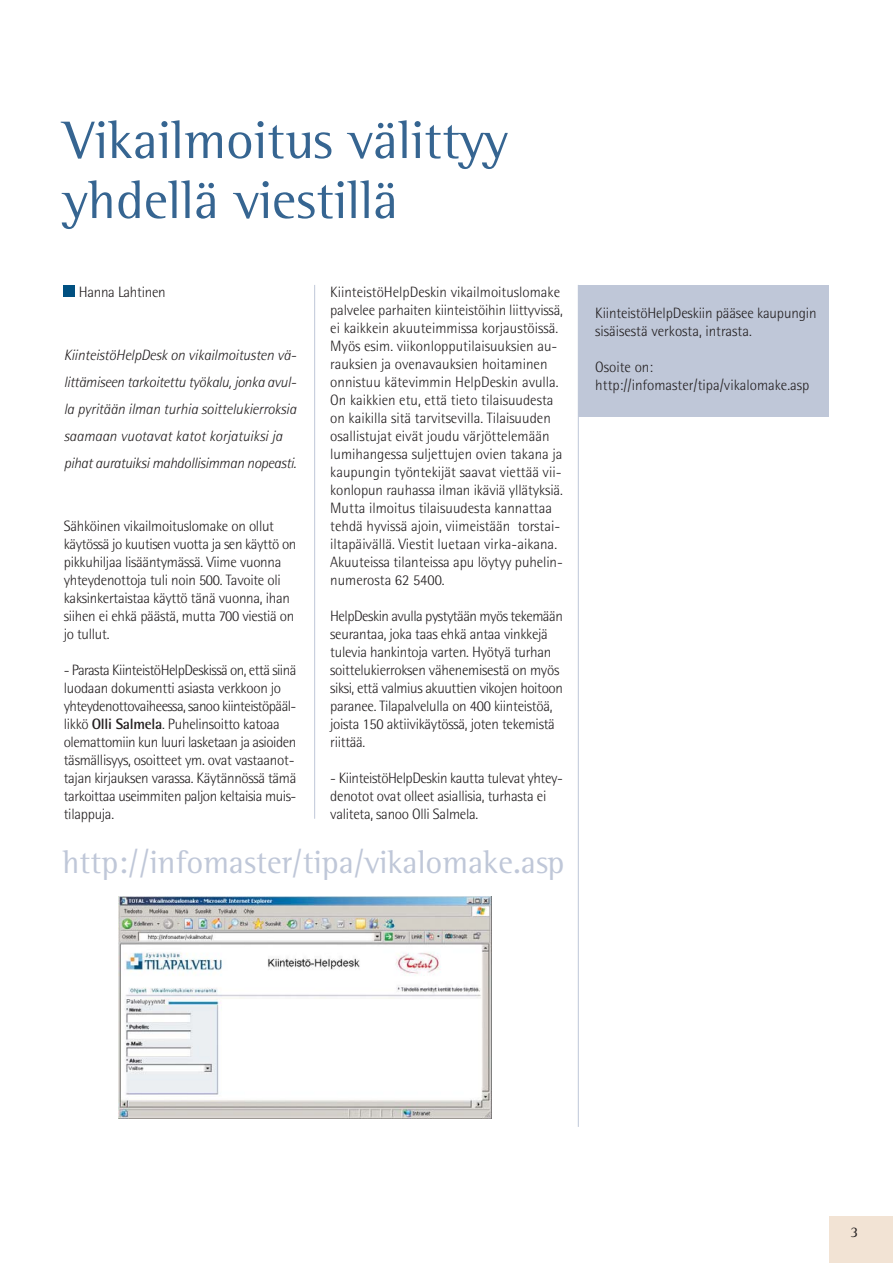
<style>
.page{position:relative;width:893px;height:1263px;background:#fff}
.page>*{position:absolute;margin:0;border:0;box-sizing:border-box;transform-origin:0 0}
.t1{font:54px/60px "Rotis Semi Serif";color:#366591}
.t2{font:32.7px "Rotis Semi Serif";color:#bfc7d8}
.t3{font:300 15px/18px "Rotis Semi Sans";letter-spacing:-.02em;color:#231f20}
.t4{font:300 15px/18px "Rotis Semi Sans";color:#231f20}
.t5{font:italic 300 15px/27px "Rotis Semi Sans";letter-spacing:-.01em;color:#231f20}
.t6{font:15px "Rotis Semi Serif";color:#231f20}
.s1{font-weight:700}
</style>
<div class="page">
<img style="left:119px;top:896px;width:373px;height:222px">
<div style="left:829px;top:1216px;width:64px;height:47px;background:#f2e3d4"></div>
<div style="left:64px;top:286px;width:11px;height:11px;background:#005081"></div>
<hr style="left:314px;top:285px;width:1px;height:534px;background:#bfc7d8">
<hr style="left:578px;top:285px;width:1px;height:842px;background:#bfc7d8">
<div style="left:578px;top:285px;width:251px;height:132px;background:#bfc7d8"></div>
<h1 class="t1" style="left:64px;top:115px;width:446px">Vikailmoitus välittyy yhdellä viestillä</h1>
<p class="t3" style="left:79px;top:284px;width:88px">Hanna Lahtinen</p>
<p class="t5" style="left:64px;top:343px;width:234px">KiinteistöHelpDesk on vikailmoitusten vä&shy;littämiseen tarkoitettu työkalu, jonka avul&shy;la pyritään ilman turhia soittelukierroksia saamaan vuotavat katot korjatuiksi ja pihat auratuiksi mahdollisimman nopeasti.</p>
<p class="t3" style="left:64px;top:518px;width:234px">Sähköinen vikailmoituslomake on ollut käytössä jo kuutisen vuotta ja sen käyttö on pikkuhiljaa lisääntymässä. Viime vuonna yhteydenottoja tuli noin 500. Tavoite oli kaksinkertaistaa käyttö tänä vuonna, ihan siihen ei ehkä päästä, mutta 700 viestiä on jo tullut.</p>
<p class="t3" style="left:64px;top:662px;width:234px">- Parasta KiinteistöHelpDeskissä on, että siinä luodaan dokumentti asiasta verkkoon jo yhteydenottovaiheessa, sanoo kiinteistöpääl&shy;likkö <span class="s1">Olli Salmela</span>. Puhelinsoitto katoaa olemattomiin kun luuri lasketaan ja asioiden täsmällisyys, osoitteet ym. ovat vastaanot&shy;tajan kirjauksen varassa. Käytännössä tämä tarkoittaa useimmiten paljon keltaisia muis&shy;tilappuja.</p>
<p class="t4" style="left:330px;top:284px;width:234px">KiinteistöHelpDeskin vikailmoituslomake palvelee parhaiten kiinteistöihin liittyvissä, ei kaikkein akuuteimmissa korjaustöissä.<br>Myös esim. viikonlopputilaisuuksien au&shy;rauksien ja ovenavauksien hoitaminen onnistuu kätevimmin HelpDeskin avulla.<br>On kaikkien etu, että tieto tilaisuudesta on kaikilla sitä tarvitsevilla. Tilaisuuden osallistujat eivät joudu värjöttelemään lumihangessa suljettujen ovien takana ja kaupungin työntekijät saavat viettää vii&shy;konlopun rauhassa ilman ikäviä yllätyksiä.<br>Mutta ilmoitus tilaisuudesta kannattaa tehdä hyvissä ajoin, viimeistään torstai&shy;iltapäivällä. Viestit luetaan virka-aikana.<br>Akuuteissa tilanteissa apu löytyy puhelin&shy;numerosta 62 5400.</p>
<p class="t3" style="left:330px;top:608px;width:234px">HelpDeskin avulla pystytään myös tekemään seurantaa, joka taas ehkä antaa vinkkejä tulevia hankintoja varten. Hyötyä turhan soittelukierroksen vähenemisestä on myös siksi, että valmius akuuttien vikojen hoitoon paranee. Tilapalvelulla on 400 kiinteistöä, joista 150 aktiivikäytössä, joten tekemistä riittää.</p>
<p class="t3" style="left:330px;top:770px;width:234px">- KiinteistöHelpDeskin kautta tulevat yhtey&shy;denotot ovat olleet asiallisia, turhasta ei valiteta, sanoo Olli Salmela.</p>
<h2 class="t2" style="left:63px;top:850px;width:503px">http://infomaster/tipa/vikalomake.asp</h2>
<p class="t3" style="left:595px;top:305px;width:223px">KiinteistöHelpDeskiin pääsee kaupungin sisäisestä verkosta, intrasta.</p>
<p class="t4" style="left:595px;top:359px;width:216px">Osoite on: http://infomaster/tipa/vikalomake.asp</p>
<p class="t6" style="left:850px;top:1226px;width:9px">3</p>
</div>
